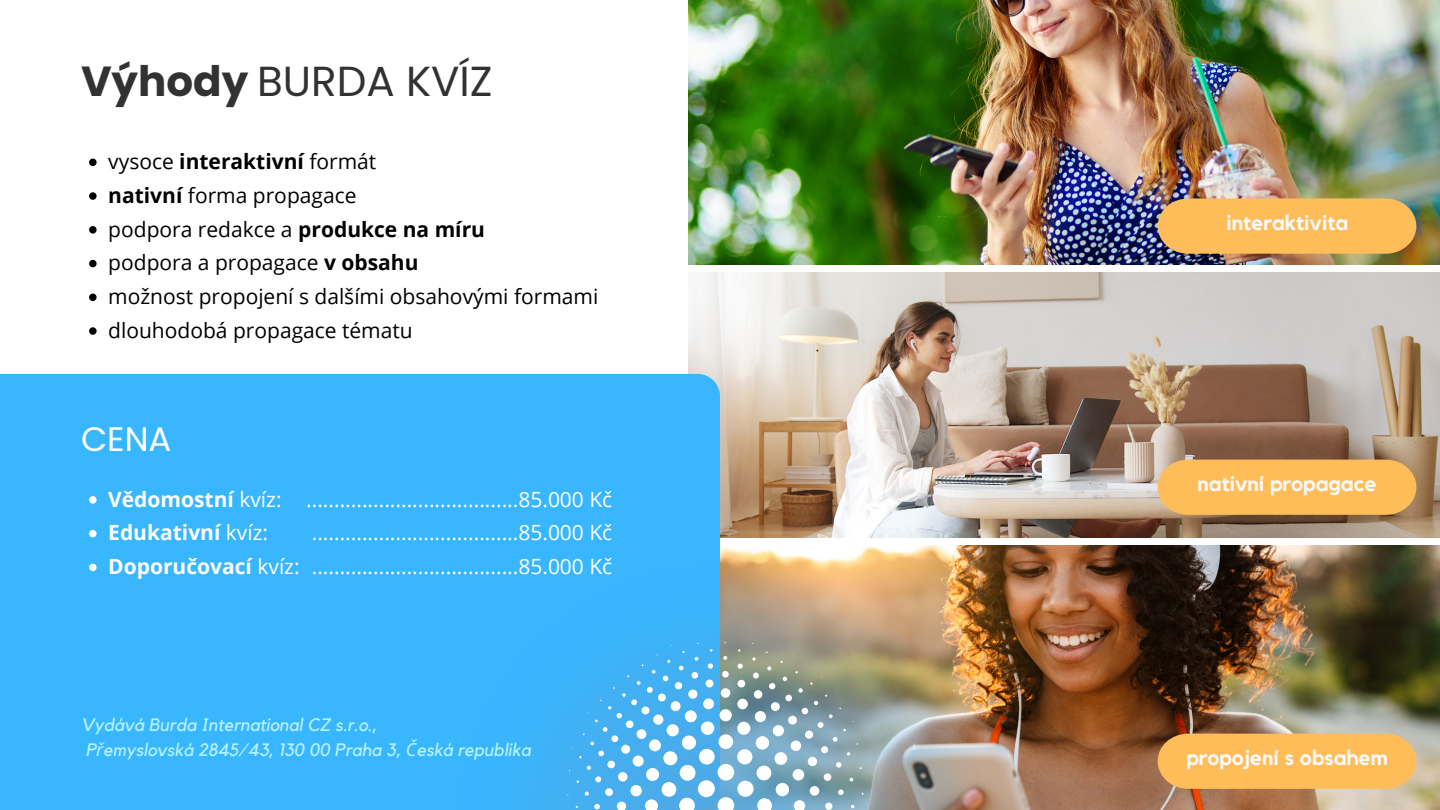
<style>
.page{position:relative;width:1440px;height:810px;background:#fff}
.page>*{position:absolute;margin:0;border:0;box-sizing:border-box;transform-origin:0 0}
.t1{font:42px "Poppins";color:#323232}
.t2{font:34px "Poppins";color:#fff}
.t3{font:21px/33.8px "Open Sans";color:#000}
.t4{font:21px/33.8px "Open Sans";color:#fff;text-align:justify}
.t5{font:700 21px/33.8px "Open Sans";color:#fff}
.t6{font:700 21px "Kollektif";color:#f8f8f8}
.t7{font:italic 18px/24.8px "Kollektif";color:#b5f2ff}
.s1{font-weight:700}
.s2{font-weight:400}
.s3{font-family:"Noto Sans"}
</style>
<div class="page">
<img style="left:688px;top:0;width:752px;height:265px">
<img style="left:688px;top:272px;width:752px;height:266px">
<img style="left:720px;top:545px;width:720px;height:265px">
<div style="left:0;top:374px;width:720px;height:436px;background:#38b6ff"></div>
<img style="left:455px;top:562px;width:530px;height:248px">
<svg style="left:695px;top:657px;width:3px;height:4px"></svg>
<svg style="left:723px;top:656px;width:4px;height:4px"></svg>
<svg style="left:752px;top:657px;width:4px;height:4px"></svg>
<svg style="left:652px;top:670px;width:3px;height:4px"></svg>
<svg style="left:679px;top:666px;width:5px;height:4px"></svg>
<svg style="left:708px;top:663px;width:5px;height:6px"></svg>
<svg style="left:738px;top:664px;width:5px;height:5px"></svg>
<svg style="left:767px;top:666px;width:4px;height:4px"></svg>
<svg style="left:637px;top:681px;width:4px;height:4px"></svg>
<svg style="left:663px;top:676px;width:5px;height:5px"></svg>
<div style="left:692px;top:672px;width:6px;height:7px;background:#fff;border-radius:50%"></div>
<div style="left:722px;top:671px;width:7px;height:7px;background:#fff;border-radius:50%"></div>
<svg style="left:753px;top:673px;width:6px;height:6px"></svg>
<svg style="left:783px;top:677px;width:4px;height:4px"></svg>
<svg style="left:647px;top:687px;width:6px;height:6px"></svg>
<div style="left:675px;top:682px;width:7px;height:7px;background:#fff;border-radius:50%"></div>
<div style="left:706px;top:679px;width:8px;height:8px;background:#fff;border-radius:50%"></div>
<div style="left:738px;top:680px;width:7px;height:7px;background:#fff;border-radius:50%"></div>
<svg style="left:769px;top:683px;width:6px;height:6px"></svg>
<svg style="left:798px;top:688px;width:5px;height:5px"></svg>
<svg style="left:622px;top:693px;width:15px;height:12px"></svg>
<div style="left:658px;top:694px;width:8px;height:7px;background:#fff;border-radius:50%"></div>
<div style="left:688px;top:690px;width:9px;height:9px;background:#fff;border-radius:50%"></div>
<div style="left:721px;top:688px;width:9px;height:10px;background:#fff;border-radius:50%"></div>
<div style="left:754px;top:690px;width:8px;height:9px;background:#fff;border-radius:50%"></div>
<div style="left:785px;top:695px;width:7px;height:6px;background:#fff;border-radius:50%"></div>
<svg style="left:814px;top:701px;width:4px;height:4px"></svg>
<svg style="left:617px;top:713px;width:5px;height:5px"></svg>
<div style="left:642px;top:706px;width:7px;height:8px;background:#fff;border-radius:50%"></div>
<div style="left:671px;top:701px;width:10px;height:10px;background:#fff;border-radius:50%"></div>
<div style="left:703px;top:698px;width:11px;height:11px;background:#fff;border-radius:50%"></div>
<div style="left:737px;top:699px;width:11px;height:10px;background:#fff;border-radius:50%"></div>
<div style="left:771px;top:702px;width:9px;height:9px;background:#fff;border-radius:50%"></div>
<svg style="left:802px;top:708px;width:6px;height:6px"></svg>
<svg style="left:829px;top:714px;width:4px;height:4px"></svg>
<svg style="left:595px;top:720px;width:13px;height:12px"></svg>
<div style="left:626px;top:720px;width:8px;height:8px;background:#fff;border-radius:50%"></div>
<div style="left:653px;top:715px;width:10px;height:10px;background:#fff;border-radius:50%"></div>
<div style="left:685px;top:710px;width:12px;height:12px;background:#fff;border-radius:50%"></div>
<div style="left:720px;top:709px;width:12px;height:12px;background:#fff;border-radius:50%"></div>
<div style="left:755px;top:711px;width:11px;height:11px;background:#fff;border-radius:50%"></div>
<div style="left:788px;top:716px;width:9px;height:9px;background:#fff;border-radius:50%"></div>
<svg style="left:818px;top:722px;width:5px;height:6px"></svg>
<svg style="left:590px;top:742px;width:4px;height:3px"></svg>
<div style="left:611px;top:735px;width:7px;height:7px;background:#fff;border-radius:50%"></div>
<div style="left:637px;top:729px;width:9px;height:10px;background:#fff;border-radius:50%"></div>
<div style="left:667px;top:724px;width:12px;height:12px;background:#fff;border-radius:50%"></div>
<div style="left:701px;top:721px;width:13px;height:14px;background:#fff;border-radius:50%"></div>
<div style="left:737px;top:722px;width:13px;height:13px;background:#fff;border-radius:50%"></div>
<div style="left:773px;top:725px;width:11px;height:11px;background:#fff;border-radius:50%"></div>
<div style="left:805px;top:731px;width:8px;height:8px;background:#fff;border-radius:50%"></div>
<svg style="left:833px;top:737px;width:5px;height:5px"></svg>
<svg style="left:598px;top:751px;width:6px;height:5px"></svg>
<div style="left:621px;top:745px;width:9px;height:9px;background:#fff;border-radius:50%"></div>
<div style="left:649px;top:739px;width:12px;height:12px;background:#fff;border-radius:50%"></div>
<div style="left:682px;top:736px;width:14px;height:14px;background:#fff;border-radius:50%"></div>
<div style="left:718px;top:734px;width:15px;height:15px;background:#fff;border-radius:50%"></div>
<div style="left:756px;top:736px;width:13px;height:14px;background:#fff;border-radius:50%"></div>
<div style="left:791px;top:741px;width:10px;height:10px;background:#fff;border-radius:50%"></div>
<div style="left:821px;top:746px;width:7px;height:7px;background:#fff;border-radius:50%"></div>
<svg style="left:847px;top:752px;width:3px;height:4px"></svg>
<svg style="left:587px;top:766px;width:4px;height:4px"></svg>
<div style="left:607px;top:761px;width:8px;height:7px;background:#fff;border-radius:50%"></div>
<div style="left:633px;top:756px;width:11px;height:11px;background:#fff;border-radius:50%"></div>
<div style="left:663px;top:751px;width:14px;height:14px;background:#fff;border-radius:50%"></div>
<div style="left:699px;top:749px;width:16px;height:16px;background:#fff;border-radius:50%"></div>
<div style="left:737px;top:749px;width:15px;height:15px;background:#fff;border-radius:50%"></div>
<div style="left:775px;top:752px;width:12px;height:13px;background:#fff;border-radius:50%"></div>
<div style="left:808px;top:757px;width:9px;height:9px;background:#fff;border-radius:50%"></div>
<svg style="left:836px;top:762px;width:6px;height:6px"></svg>
<svg style="left:595px;top:776px;width:6px;height:6px"></svg>
<div style="left:618px;top:772px;width:10px;height:10px;background:#fff;border-radius:50%"></div>
<div style="left:646px;top:768px;width:13px;height:13px;background:#fff;border-radius:50%"></div>
<div style="left:680px;top:765px;width:16px;height:16px;background:#fff;border-radius:50%"></div>
<div style="left:718px;top:764px;width:16px;height:17px;background:#fff;border-radius:50%"></div>
<div style="left:757px;top:766px;width:14px;height:14px;background:#fff;border-radius:50%"></div>
<div style="left:793px;top:769px;width:11px;height:12px;background:#fff;border-radius:50%"></div>
<div style="left:824px;top:773px;width:7px;height:8px;background:#fff;border-radius:50%"></div>
<svg style="left:850px;top:778px;width:3px;height:4px"></svg>
<svg style="left:585px;top:792px;width:4px;height:4px"></svg>
<div style="left:605px;top:788px;width:8px;height:8px;background:#fff;border-radius:50%"></div>
<div style="left:630px;top:785px;width:12px;height:11px;background:#fff;border-radius:50%"></div>
<div style="left:662px;top:782px;width:14px;height:15px;background:#fff;border-radius:50%"></div>
<div style="left:698px;top:780px;width:17px;height:17px;background:#fff;border-radius:50%"></div>
<div style="left:737px;top:781px;width:17px;height:16px;background:#fff;border-radius:50%"></div>
<div style="left:776px;top:783px;width:13px;height:13px;background:#fff;border-radius:50%"></div>
<div style="left:810px;top:786px;width:9px;height:10px;background:#fff;border-radius:50%"></div>
<svg style="left:838px;top:790px;width:6px;height:5px"></svg>
<svg style="left:594px;top:804px;width:6px;height:5px"></svg>
<svg style="left:617px;top:802px;width:9px;height:8px"></svg>
<svg style="left:645px;top:799px;width:13px;height:11px"></svg>
<svg style="left:679px;top:798px;width:16px;height:12px"></svg>
<svg style="left:718px;top:797px;width:16px;height:13px"></svg>
<svg style="left:757px;top:798px;width:15px;height:12px"></svg>
<svg style="left:794px;top:800px;width:11px;height:10px"></svg>
<div style="left:825px;top:803px;width:7px;height:7px;background:#fff;border-radius:50%"></div>
<div style="left:1158px;top:460px;width:258px;height:55px;background:#ffbd59"></div>
<div style="left:1158px;top:734px;width:258px;height:55px;background:#ffbd59"></div>
<svg style="left:1158px;top:198px;width:258px;height:56px;background:#f5b759"></svg>
<svg style="left:89px;top:159px;width:8px;height:7px"></svg>
<svg style="left:89px;top:192px;width:8px;height:8px"></svg>
<svg style="left:89px;top:226px;width:8px;height:8px"></svg>
<svg style="left:89px;top:260px;width:8px;height:7px"></svg>
<svg style="left:89px;top:294px;width:8px;height:7px"></svg>
<svg style="left:89px;top:327px;width:8px;height:8px"></svg>
<svg style="left:89px;top:496px;width:8px;height:8px"></svg>
<svg style="left:89px;top:530px;width:8px;height:7px"></svg>
<svg style="left:89px;top:564px;width:8px;height:7px"></svg>
<h1 class="t1" style="left:81px;top:52px;width:413px"><span class="s1">Výhody</span> BURDA KVÍZ</h1>
<p class="t3" style="left:108px;top:144px;width:492px">vysoce <span class="s1">interaktivní</span> formát<br><span class="s1">nativní</span> forma propagace<br>podpora redakce a <span class="s1">produkce na míru<br></span>podpora a propagace <span class="s1">v obsahu<br></span>možnost propojení s dalšími obsahovými formami dlouhodobá propagace tématu</p>
<h2 class="t2" style="left:81px;top:415px;width:92px">CENA</h2>
<p class="t5" style="left:108px;top:482px;width:193px">Vědomostní <span class="s2">kvíz:<br></span>Edukativní <span class="s2">kvíz:<br></span>Doporučovací <span class="s2">kvíz:</span></p>
<p class="t4" style="left:306px;top:482px;width:308px">......................................85.000 Kč .....................................85.000 Kč .....................................85.000 Kč</p>
<p class="t7" style="left:81px;top:713px;width:451px">Vydává Burda International CZ s.r.o.,<br>P<span class="s3">ř</span>emyslovská 2845/43, 130 00 Praha 3, <span class="s3">Č</span>eská republika</p>
<p class="t6" style="left:1226px;top:213px;width:123px">interaktivita</p>
<p class="t6" style="left:1198px;top:474px;width:181px">nativní propagace</p>
<p class="t6" style="left:1186px;top:748px;width:203px">propojení s obsahem</p>
</div>
